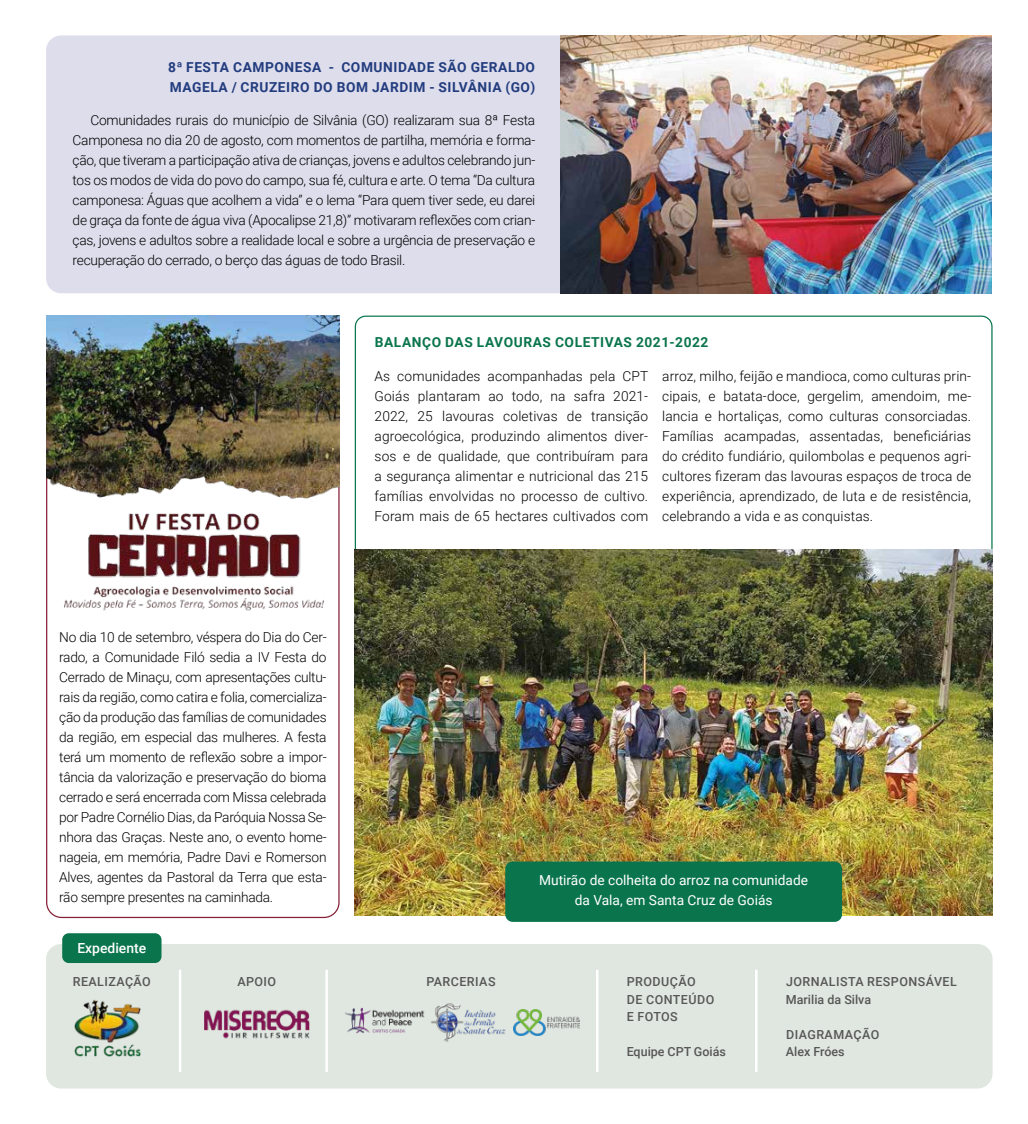
<style>
.page{position:relative;width:1028px;height:1124px;background:#fff}
.page>*{position:absolute;margin:0;border:0;box-sizing:border-box;transform-origin:0 0}
.t1{font:500 13.88px "Roboto";color:#fff}
.t2{font:300 13.75px/20px "Roboto";letter-spacing:-.015em;color:#000;text-align:justify}
.t3{font:700 13.75px/20px "Roboto";letter-spacing:.04em;color:#223c7e}
.t4{font:13.75px/20px "Roboto";color:#fff;text-align:center}
.t5{font:700 13.75px "Roboto";letter-spacing:.04em;color:#0a754c}
.t6{font:500 12.5px/17.5px "Roboto";letter-spacing:.035em;color:#575756}
.t7{font:500 12.5px "Roboto";color:#575756}
</style>
<div class="page">
<div style="left:46px;top:943px;width:946px;height:145px;background:#e0e7e0;border-radius:15px"></div>
<div style="left:46px;top:35px;width:911px;height:258px;background:#deddec;border-radius:15px"></div>
<img style="left:75px;top:1000px;width:65px;height:56px">
<hr style="left:179px;top:969px;width:2px;height:102px;background:#fff">
<hr style="left:325px;top:969px;width:3px;height:102px;background:#fff">
<hr style="left:596px;top:969px;width:2px;height:102px;background:#fff">
<hr style="left:755px;top:969px;width:2px;height:102px;background:#fff">
<div style="left:62px;top:933px;width:99px;height:29px;background:#0a754c;border-radius:7px"></div>
<img style="left:204px;top:1009px;width:105px;height:29px">
<img style="left:345px;top:1007px;width:80px;height:26px">
<img style="left:513px;top:1009px;width:66px;height:26px">
<img style="left:431px;top:1003px;width:75px;height:39px">
<img style="left:560px;top:35px;width:431px;height:258px">
<img style="left:355px;top:549px;width:637px;height:366px">
<img style="left:46px;top:315px;width:293px;height:300px">
<div style="left:505px;top:861px;width:337px;height:60px;background:#0a754c;border-radius:7px"></div>
<p class="t3" style="left:168px;top:57px;width:368px">8ª FESTA CAMPONESA - COMUNIDADE SÃO GERALDO<br>MAGELA / CRUZEIRO DO BOM JARDIM - SILVÂNIA (GO)</p>
<p class="t2" style="left:73px;top:109px;width:464px;text-indent:18px">Comunidades rurais do município de Silvânia (GO) realizaram sua 8ª Festa Camponesa no dia 20 de agosto, com momentos de partilha, memória e forma&shy;ção, que tiveram a participação ativa de crianças, jovens e adultos celebrando jun&shy;tos os modos de vida do povo do campo, sua fé, cultura e arte. O tema “Da cultura camponesa: Águas que acolhem a vida” e o lema “Para quem tiver sede, eu darei de graça da fonte de água viva (Apocalipse 21,8)” motivaram reflexões com crian&shy;ças, jovens e adultos sobre a realidade local e sobre a urgência de preservação e recuperação do cerrado, o berço das águas de todo Brasil.</p>
<p class="t2" style="left:59px;top:626px;width:269px">No dia 10 de setembro, véspera do Dia do Cer&shy;rado, a Comunidade Filó sedia a IV Festa do Cerrado de Minaçu, com apresentações cultu&shy;rais da região, como catira e folia, comercializa&shy;ção da produção das famílias de comunidades da região, em especial das mulheres. A festa terá um momento de reflexão sobre a impor&shy;tância da valorização e preservação do bioma cerrado e será encerrada com Missa celebrada por Padre Cornélio Dias, da Paróquia Nossa Se&shy;nhora das Graças. Neste ano, o evento home&shy;nageia, em memória, Padre Davi e Romerson Alves, agentes da Pastoral da Terra que esta&shy;rão sempre presentes na caminhada.</p>
<p class="t1" style="left:77px;top:938px;width:70px">Expediente</p>
<p class="t6" style="left:73px;top:972px;width:79px">REALIZAÇÃO</p>
<p class="t6" style="left:237px;top:972px;width:40px">APOIO</p>
<p class="t5" style="left:375px;top:332px;width:335px">BALANÇO DAS LAVOURAS COLETIVAS 2021-2022</p>
<p class="t2" style="left:374px;top:365px;width:275px">As comunidades acompanhadas pela CPT Goiás plantaram ao todo, na safra 2021- 2022, 25 lavouras coletivas de transição agroecológica, produzindo alimentos diver&shy;sos e de qualidade, que contribuíram para a segurança alimentar e nutricional das 215 famílias envolvidas no processo de cultivo.<br>Foram mais de 65 hectares cultivados com</p>
<p class="t2" style="left:662px;top:365px;width:310px">arroz, milho, feijão e mandioca, como culturas prin&shy;cipais, e batata-doce, gergelim, amendoim, me&shy;lancia e hortaliças, como culturas consorciadas.<br>Famílias acampadas, assentadas, beneficiárias do crédito fundiário, quilombolas e pequenos agri&shy;cultores fizeram das lavouras espaços de troca de experiência, aprendizado, de luta e de resistência, celebrando a vida e as conquistas.</p>
<p class="t4" style="left:539px;top:869px;width:270px">Mutirão de colheita do arroz na comunidade da Vala, em Santa Cruz de Goiás</p>
<p class="t6" style="left:426px;top:972px;width:71px">PARCERIAS</p>
<p class="t6" style="left:627px;top:972px;width:89px">PRODUÇÃO<br>DE CONTEÚDO<br>E FOTOS</p>
<p class="t7" style="left:626px;top:1042px;width:101px">Equipe CPT Goiás</p>
<p class="t6" style="left:786px;top:972px;width:172px">JORNALISTA RESPONSÁVEL<br>Marilia da Silva</p>
<p class="t6" style="left:786px;top:1024px;width:95px">DIAGRAMAÇÃO<br>Alex Fróes</p>
</div>
